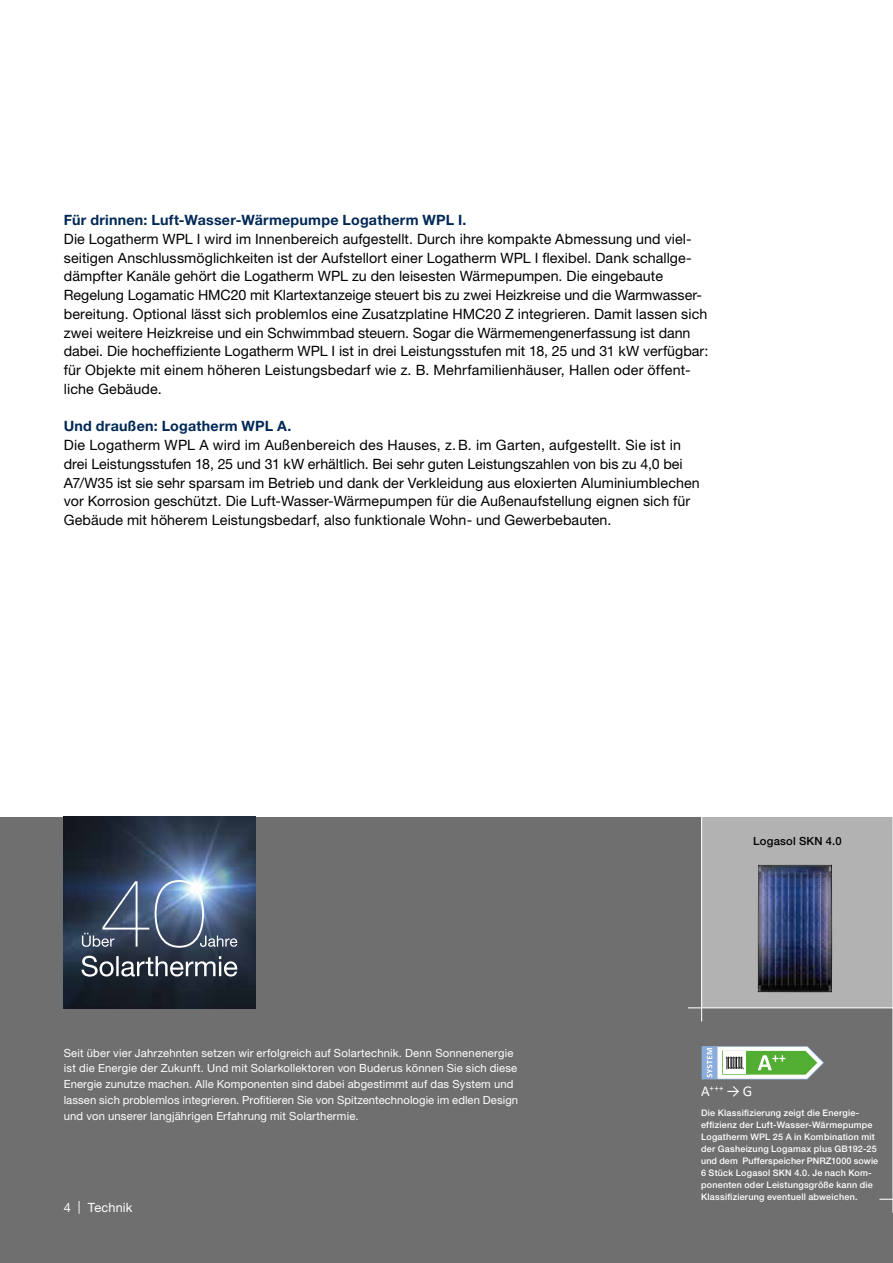
<style>
.page{position:relative;width:893px;height:1263px;background:#fff}
.page>*{position:absolute;margin:0;border:0;box-sizing:border-box;transform-origin:0 0}
.t1{font:15px "Calibri";color:#fff}
.t2{font:14.25px/18.8px "Helvetica Neue LT Pro";letter-spacing:.005em;color:#000}
.t3{font:700 14.25px "Helvetica Neue LT Pro";letter-spacing:.015em;color:#002856}
.t4{font:12.75px "Helvetica Neue LT Pro";letter-spacing:.01em;color:#fff}
.t5{font:11.25px/15.8px "Helvetica Neue LT Pro";letter-spacing:.015em;color:#fff}
.t6{font:500 11.25px "Helvetica Neue LT Pro";letter-spacing:.02em;color:#000}
.t7{font:500 9px/12px "Helvetica Neue LT Pro";letter-spacing:.025em;color:#fff}
</style>
<div class="page">
<div style="left:0;top:816px;width:893px;height:447px;background:#706f6f"></div>
<div style="left:702px;top:816px;width:191px;height:192px;background:#b3b2b2"></div>
<hr style="left:892px;top:611px;width:1px;height:602px;background:#fff">
<hr style="left:701px;top:803px;width:1px;height:218px;background:#fff">
<hr style="left:0;top:816px;width:893px;height:1px;background:#fff">
<hr style="left:688px;top:1007px;width:205px;height:1px;background:#fff">
<svg style="left:879px;top:1199px;width:14px;height:1px"></svg>
<svg style="left:702px;top:1046px;width:122px;height:33px;background:#9ec49e"></svg>
<img style="left:64px;top:817px;width:191px;height:191px">
<svg style="left:82px;top:956px;width:155px;height:21px;background:#646a74"></svg>
<svg style="left:82px;top:880px;width:155px;height:68px;background:#5b6e8a"></svg>
<img style="left:758px;top:865px;width:74px;height:127px">
<p class="t3" style="left:64px;top:211px;width:404px">Für drinnen: Luft-Wasser-Wärmepumpe Logatherm WPL I.</p>
<p class="t2" style="left:64px;top:229px;width:646px">Die Logatherm WPL I wird im Innenbereich aufgestellt. Durch ihre kompakte Abmessung und viel&shy;seitigen Anschlussmöglichkeiten ist der Aufstellort einer Logatherm WPL I flexibel. Dank schallge&shy;dämpfter Kanäle gehört die Logatherm WPL zu den leisesten Wärmepumpen. Die eingebaute Regelung Logamatic HMC20 mit Klartextanzeige steuert bis zu zwei Heizkreise und die Warmwasser&shy;bereitung. Optional lässt sich problemlos eine Zusatzplatine HMC20 Z integrieren. Damit lassen sich zwei weitere Heizkreise und ein Schwimmbad steuern. Sogar die Wärmemengenerfassung ist dann dabei. Die hocheffiziente Logatherm WPL I ist in drei Leistungsstufen mit 18, 25 und 31 kW verfügbar: für Objekte mit einem höheren Leistungsbedarf wie z. B. Mehrfamilienhäuser, Hallen oder öffent&shy;liche Gebäude.</p>
<p class="t3" style="left:64px;top:417px;width:229px">Und draußen: Logatherm WPL A.</p>
<p class="t2" style="left:64px;top:435px;width:638px">Die Logatherm WPL A wird im Außenbereich des Hauses, z.B. im Garten, aufgestellt. Sie ist in drei Leistungsstufen 18, 25 und 31 kW erhältlich. Bei sehr guten Leistungszahlen von bis zu 4,0 bei A7/W35 ist sie sehr sparsam im Betrieb und dank der Verkleidung aus eloxierten Aluminiumblechen vor Korrosion geschützt. Die Luft-Wasser-Wärmepumpen für die Außenaufstellung eignen sich für Gebäude mit höherem Leistungsbedarf, also funktionale Wohn- und Gewerbebauten.</p>
<p class="t6" style="left:753px;top:834px;width:90px">Logasol SKN 4.0</p>
<p class="t5" style="left:64px;top:1044px;width:456px">Seit über vier Jahrzehnten setzen wir erfolgreich auf Solartechnik. Denn Sonnenenergie ist die Energie der Zukunft. Und mit Solarkollektoren von Buderus können Sie sich diese Energie zunutze machen. Alle Komponenten sind dabei abgestimmt auf das System und lassen sich problemlos integrieren. Profitieren Sie von Spitzentechnologie im edlen Design und von unserer langjährigen Erfahrung mit Solarthermie.</p>
<p class="t4" style="left:64px;top:1199px;width:70px">4 | Technik</p>
<p class="t1" style="left:701px;top:1080px;width:53px">A<sup>+++</sup> → G</p>
<p class="t7" style="left:701px;top:1107px;width:179px">Die Klassifizierung zeigt die Energie&shy;effizienz der Luft-Wasser-Wärmepumpe Logatherm WPL 25 A in Kombination mit der Gasheizung Logamax plus GB192-25 und dem Pufferspeicher PNRZ1000 sowie 6 Stück Logasol SKN 4.0. Je nach Kom&shy;ponenten oder Leistungsgröße kann die Klassifizierung eventuell abweichen.</p>
</div>
